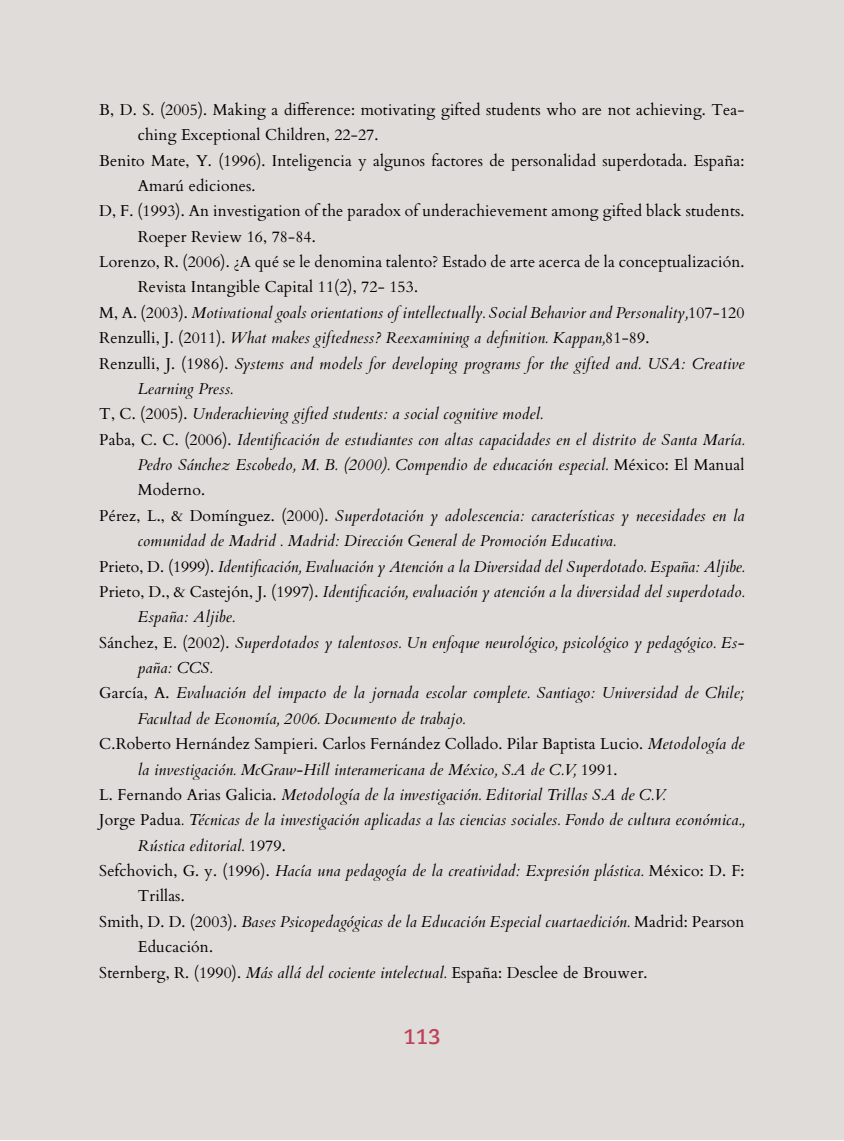
<style>
.page{position:relative;width:844px;height:1141px;background:#fff}
.page>*{position:absolute;margin:0;border:0;box-sizing:border-box;transform-origin:0 0}
.t1{font:700 21px "Caecilia LT Std";color:#bf4158}
.t2{font:italic 15.75px "Cardo";letter-spacing:.01em;color:#000}
.t3{font:15.75px "Cardo";letter-spacing:.01em;color:#000}
.s1{font-style:normal}
.s2{font-style:italic}
</style>
<div class="page">
<div style="left:1px;top:1px;width:842px;height:1139px;background:#dfdcd9"></div>
<p class="t3" style="left:99px;top:97px;width:646px">B, D. S. (2005). Making a difference: motivating gifted students who are not achieving. Tea-</p>
<p class="t3" style="left:138px;top:122px;width:242px">ching Exceptional Children, 22-27.</p>
<p class="t3" style="left:99px;top:148px;width:646px">Benito Mate, Y. (1996). Inteligencia y algunos factores de personalidad superdotada. España:</p>
<p class="t3" style="left:138px;top:173px;width:119px">Amarú ediciones.</p>
<p class="t3" style="left:99px;top:198px;width:646px">D, F. (1993). An investigation of the paradox of underachievement among gifted black students.</p>
<p class="t3" style="left:138px;top:224px;width:179px">Roeper Review 16, 78-84.</p>
<p class="t3" style="left:99px;top:249px;width:646px">Lorenzo, R. (2006). ¿A qué se le denomina talento? Estado de arte acerca de la conceptualización.</p>
<p class="t3" style="left:138px;top:274px;width:282px">Revista Intangible Capital 11(2), 72- 153.</p>
<p class="t2" style="left:99px;top:303px;width:646px"><span class="s1">M, A. (2003).</span> Motivational goals orientations of intellectually. Social Behavior and Personality,<span class="s1">107-120</span></p>
<p class="t2" style="left:99px;top:329px;width:551px"><span class="s1">Renzulli, J. (2011).</span> What makes giftedness? Reexamining a definition. Kappan,<span class="s1">81-89.</span></p>
<p class="t2" style="left:99px;top:354px;width:646px"><span class="s1">Renzulli, J. (1986).</span> Systems and models for developing programs for the gifted and. USA: Creative</p>
<p class="t2" style="left:138px;top:379px;width:97px">Learning Press.</p>
<p class="t2" style="left:99px;top:405px;width:445px"><span class="s1">T, C. (2005).</span> Underachieving gifted students: a social cognitive model.</p>
<p class="t2" style="left:99px;top:430px;width:646px"><span class="s1">Paba, C. C. (2006).</span> Identificación de estudiantes con altas capacidades en el distrito de Santa María.</p>
<p class="t2" style="left:138px;top:455px;width:608px">Pedro Sánchez Escobedo, M. B. (2000). Compendio de educación especial. <span class="s1">México: El Manual</span></p>
<p class="t3" style="left:138px;top:477px;width:69px">Moderno.</p>
<p class="t2" style="left:99px;top:506px;width:646px"><span class="s1">Pérez, L., &amp; Domínguez. (2000).</span> Superdotación y adolescencia: características y necesidades en la</p>
<p class="t2" style="left:138px;top:532px;width:479px">comunidad de Madrid . Madrid: Dirección General de Promoción Educativa.</p>
<p class="t2" style="left:99px;top:557px;width:646px"><span class="s1">Prieto, D. (1999).</span> Identificación, Evaluación y Atención a la Diversidad del Superdotado. España: Aljibe.</p>
<p class="t2" style="left:99px;top:582px;width:646px"><span class="s1">Prieto, D., &amp; Castejón, J. (1997).</span> Identificación, evaluación y atención a la diversidad del superdotado.</p>
<p class="t2" style="left:138px;top:608px;width:98px">España: Aljibe.</p>
<p class="t2" style="left:99px;top:633px;width:646px"><span class="s1">Sánchez, E. (2002).</span> Superdotados y talentosos. Un enfoque neurológico, psicológico y pedagógico. Es-</p>
<p class="t2" style="left:138px;top:658px;width:76px">paña: CCS.</p>
<p class="t2" style="left:99px;top:684px;width:646px"><span class="s1">García, A.</span> Evaluación del impacto de la jornada escolar complete. Santiago: Universidad de Chile;</p>
<p class="t2" style="left:138px;top:709px;width:329px">Facultad de Economía, 2006. Documento de trabajo.</p>
<p class="t3" style="left:99px;top:731px;width:646px">C.Roberto Hernández Sampieri. Carlos Fernández Collado. Pilar Baptista Lucio. <span class="s2">Metodología de</span></p>
<p class="t2" style="left:138px;top:760px;width:481px">la investigación. McGraw-Hill interamericana de México, S.A de C.V, <span class="s1">1991.</span></p>
<p class="t2" style="left:99px;top:785px;width:568px"><span class="s1">L. Fernando Arias Galicia.</span> Metodología de la investigación. Editorial Trillas S.A de C.V.</p>
<p class="t2" style="left:99px;top:811px;width:646px"><span class="s1">Jorge Padua</span>. Técnicas de la investigación aplicadas a las ciencias sociales. Fondo de cultura económica.,</p>
<p class="t2" style="left:138px;top:836px;width:149px">Rústica editorial. <span class="s1">1979.</span></p>
<p class="t2" style="left:99px;top:861px;width:646px"><span class="s1">Sefchovich, G. y. (1996).</span> Hacía una pedagogía de la creatividad: Expresión plástica. <span class="s1">México: D. F:</span></p>
<p class="t3" style="left:138px;top:883px;width:48px">Trillas.</p>
<p class="t2" style="left:99px;top:912px;width:646px"><span class="s1">Smith, D. D. (2003).</span> Bases Psicopedagógicas de la Educación Especial cuartaedición. <span class="s1">Madrid: Pearson</span></p>
<p class="t3" style="left:138px;top:934px;width:77px">Educación.</p>
<p class="t3" style="left:99px;top:960px;width:549px">Sternberg, R. (1990). <span class="s2">Más allá del cociente intelectual.</span> España: Desclee de Brouwer.</p>
<h1 class="t1" style="left:403px;top:1025px;width:39px">113</h1>
</div>
